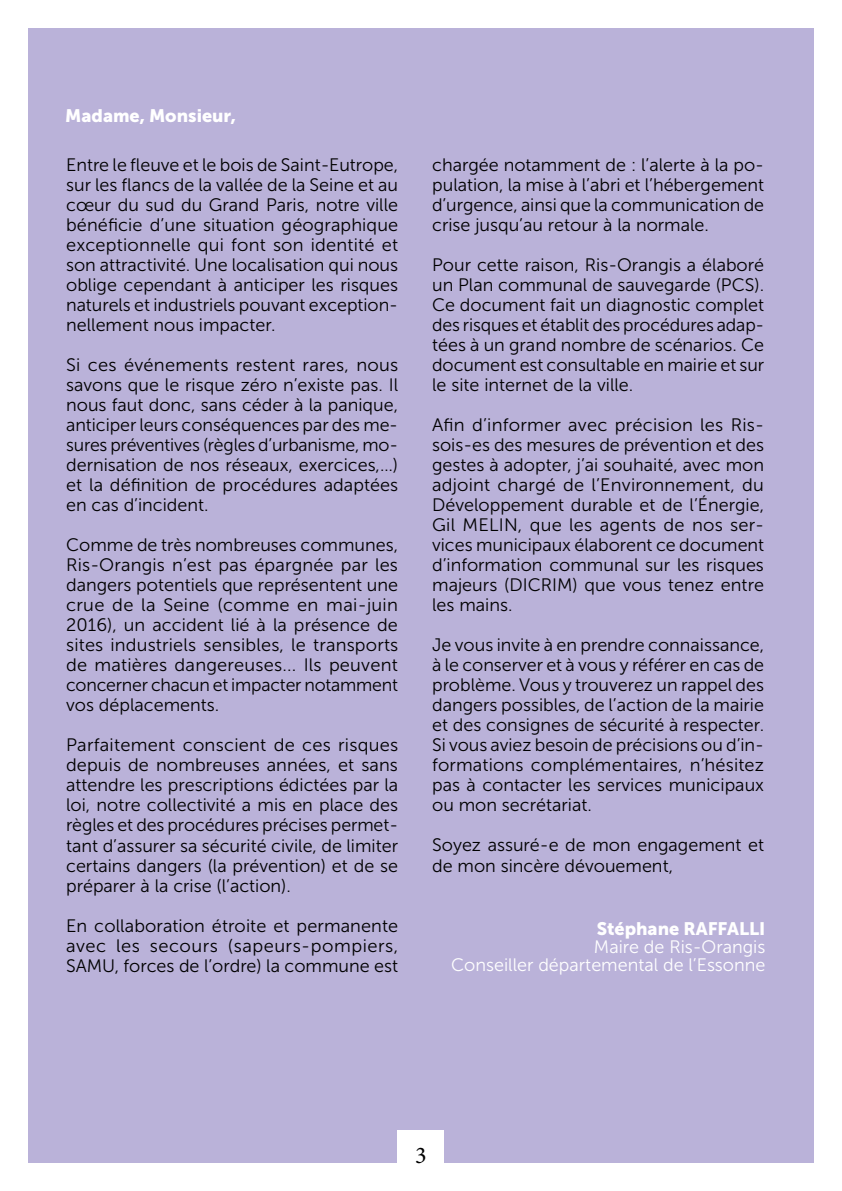
<style>
.page{position:relative;width:842px;height:1191px;background:#fff}
.page>*{position:absolute;margin:0;border:0;box-sizing:border-box;transform-origin:0 0}
.t1{font:24px "Minion Pro";color:#000}
.t2{font:18px/20px "Museo Sans 300";color:#000;text-align:justify}
.t3{font:18px/18px "Museo Sans 300";color:#fff;text-align:right}
.t4{font:18px "Museo Sans 900";color:#fff}
</style>
<div class="page">
<div style="left:28px;top:28px;width:786px;height:1134px;background:#bab2d9"></div>
<div style="left:398px;top:1130px;width:46px;height:61px;background:#fff"></div>
<p class="t4" style="left:65px;top:106px;width:172px">Madame, Monsieur,</p>
<p class="t2" style="left:66px;top:155px;width:334px">Entre le fleuve et le bois de Saint-Eutrope, sur les flancs de la vallée de la Seine et au cœur du sud du Grand Paris, notre ville bénéficie d’une situation géographique exceptionnelle qui font son identité et son attractivité. Une localisation qui nous oblige cependant à anticiper les risques naturels et industriels pouvant exception&shy;nellement nous impacter.</p>
<p class="t2" style="left:66px;top:355px;width:334px">Si ces événements restent rares, nous savons que le risque zéro n’existe pas. Il nous faut donc, sans céder à la panique, anticiper leurs conséquences par des me&shy;sures préventives (règles d’urbanisme, mo&shy;dernisation de nos réseaux, exercices,…) et la définition de procédures adaptées en cas d’incident.</p>
<p class="t2" style="left:66px;top:535px;width:334px">Comme de très nombreuses communes, Ris-Orangis n’est pas épargnée par les dangers potentiels que représentent une crue de la Seine (comme en mai-juin 2016), un accident lié à la présence de sites industriels sensibles, le transports de matières dangereuses... Ils peuvent concerner chacun et impacter notamment vos déplacements.</p>
<p class="t2" style="left:66px;top:735px;width:334px">Parfaitement conscient de ces risques depuis de nombreuses années, et sans attendre les prescriptions édictées par la loi, notre collectivité a mis en place des règles et des procédures précises permet&shy;tant d’assurer sa sécurité civile, de limiter certains dangers (la prévention) et de se préparer à la crise (l’action).</p>
<p class="t2" style="left:66px;top:915px;width:334px">En collaboration étroite et permanente avec les secours (sapeurs-pompiers, SAMU, forces de l’ordre) la commune est</p>
<p class="t2" style="left:432px;top:155px;width:333px">chargée notamment de : l’alerte à la po&shy;pulation, la mise à l’abri et l’hébergement d’urgence, ainsi que la communication de crise jusqu’au retour à la normale.</p>
<p class="t2" style="left:432px;top:255px;width:334px">Pour cette raison, Ris-Orangis a élaboré un Plan communal de sauvegarde (PCS).<br>Ce document fait un diagnostic complet des risques et établit des procédures adap&shy;tées à un grand nombre de scénarios. Ce document est consultable en mairie et sur le site internet de la ville.</p>
<p class="t2" style="left:432px;top:415px;width:334px">Afin d’informer avec précision les Ris&shy;sois-es des mesures de prévention et des gestes à adopter, j’ai souhaité, avec mon adjoint chargé de l’Environnement, du Développement durable et de l’Énergie, Gil MELIN, que les agents de nos ser&shy;vices municipaux élaborent ce document d’information communal sur les risques majeurs (DICRIM) que vous tenez entre les mains.</p>
<p class="t2" style="left:432px;top:635px;width:334px">Je vous invite à en prendre connaissance, à le conserver et à vous y référer en cas de problème. Vous y trouverez un rappel des dangers possibles, de l’action de la mairie et des consignes de sécurité à respecter.<br>Si vous aviez besoin de précisions ou d’in&shy;formations complémentaires, n’hésitez pas à contacter les services municipaux ou mon secrétariat.</p>
<p class="t2" style="left:432px;top:835px;width:333px">Soyez assuré-e de mon engagement et de mon sincère dévouement,</p>
<p class="t4" style="left:597px;top:918px;width:170px">Stéphane RAFFALLI</p>
<p class="t3" style="left:451px;top:938px;width:316px">Maire de Ris-Orangis<br>Conseiller départemental de l’Essonne</p>
<h1 class="t1" style="left:415px;top:1138px;width:13px">3</h1>
</div>
